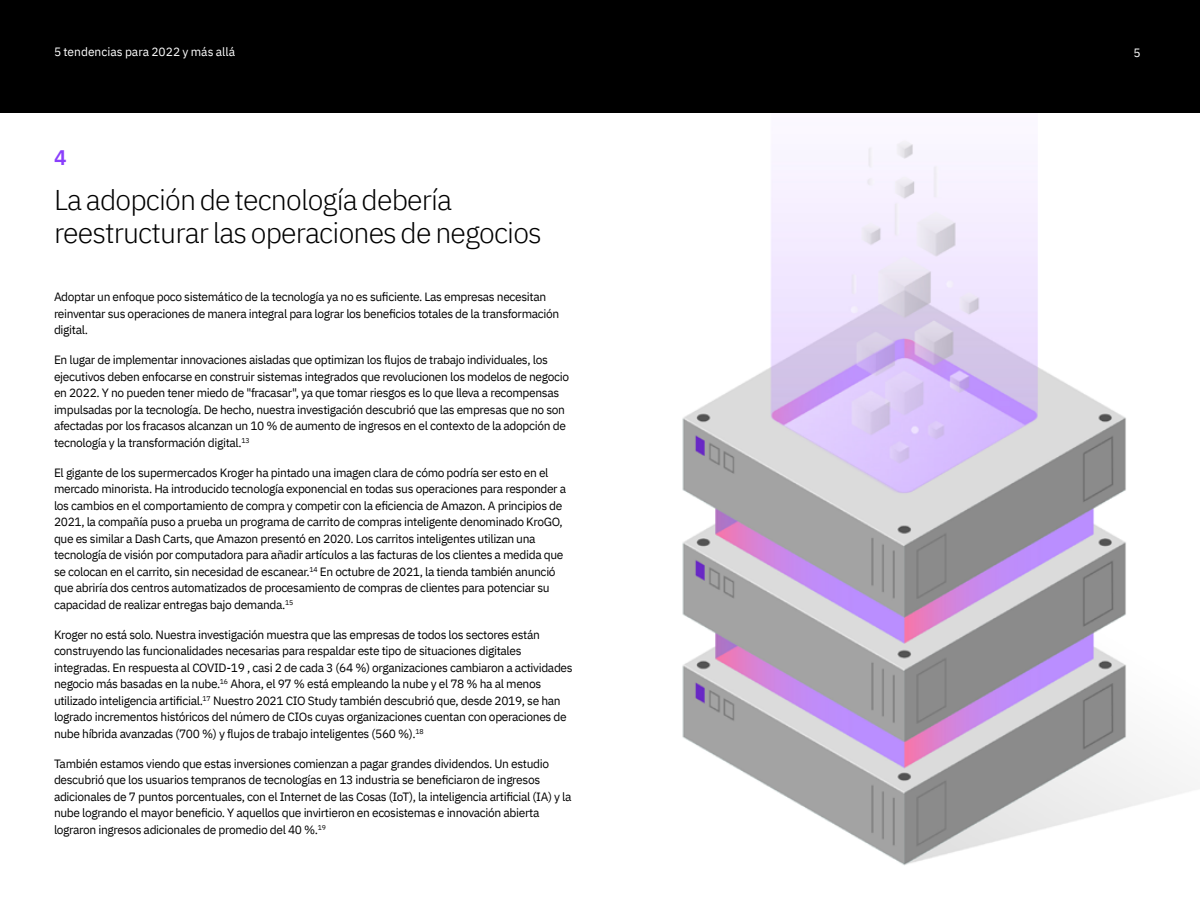
<style>
.page{position:relative;width:1200px;height:900px;background:#fff}
.page>*{position:absolute;margin:0;border:0;box-sizing:border-box;transform-origin:0 0}
.t1{font:300 28.5px/33px "IBM Plex Sans";letter-spacing:-.03em;color:#000}
.t2{font:600 21px "IBM Plex Sans";color:#8a3ffc}
.t3{font:12px/16.5px "IBM Plex Sans";letter-spacing:-.03em;color:#000}
.t4{font:12px "IBM Plex Sans";color:#fff}
</style>
<div class="page">
<img style="left:633px;top:112px;width:567px;height:754px">
<div style="left:0;top:0;width:1200px;height:112px;background:#000"></div>
<p class="t4" style="left:54px;top:42px;width:183px">5 tendencias para 2022 y más allá</p>
<p class="t4" style="left:1134px;top:43px;width:9px">5</p>
<h2 class="t2" style="left:54px;top:141px;width:14px">4</h2>
<h1 class="t1" style="left:54px;top:181px;width:489px">La adopción de tecnología debería reestructurar las operaciones de negocios</h1>
<p class="t3" style="left:54px;top:288px;width:507px">Adoptar un enfoque poco sistemático de la tecnología ya no es suficiente. Las empresas necesitan reinventar sus operaciones de manera integral para lograr los beneficios totales de la transformación digital.</p>
<p class="t3" style="left:54px;top:351px;width:517px">En lugar de implementar innovaciones aisladas que optimizan los flujos de trabajo individuales, los ejecutivos deben enfocarse en construir sistemas integrados que revolucionen los modelos de negocio en 2022. Y no pueden tener miedo de "fracasar", ya que tomar riesgos es lo que lleva a recompensas impulsadas por la tecnología. De hecho, nuestra investigación descubrió que las empresas que no son afectadas por los fracasos alcanzan un 10 % de aumento de ingresos en el contexto de la adopción de tecnología y la transformación digital.<sup>13</sup></p>
<p class="t3" style="left:54px;top:463px;width:514px">El gigante de los supermercados Kroger ha pintado una imagen clara de cómo podría ser esto en el mercado minorista. Ha introducido tecnología exponencial en todas sus operaciones para responder a los cambios en el comportamiento de compra y competir con la eficiencia de Amazon. A principios de 2021, la compañía puso a prueba un programa de carrito de compras inteligente denominado KroGO, que es similar a Dash Carts, que Amazon presentó en 2020. Los carritos inteligentes utilizan una tecnología de visión por computadora para añadir artículos a las facturas de los clientes a medida que se colocan en el carrito, sin necesidad de escanear.<sup>14</sup> En octubre de 2021, la tienda también anunció que abriría dos centros automatizados de procesamiento de compras de clientes para potenciar su capacidad de realizar entregas bajo demanda.<sup>15</sup></p>
<p class="t3" style="left:54px;top:625px;width:520px">Kroger no está solo. Nuestra investigación muestra que las empresas de todos los sectores están construyendo las funcionalidades necesarias para respaldar este tipo de situaciones digitales integradas. En respuesta al COVID-19 , casi 2 de cada 3 (64 %) organizaciones cambiaron a actividades negocio más basadas en la nube.<sup>16</sup> Ahora, el 97 % está empleando la nube y el 78 % ha al menos utilizado inteligencia artificial.<sup>17</sup> Nuestro 2021 CIO Study también descubrió que, desde 2019, se han logrado incrementos históricos del número de CIOs cuyas organizaciones cuentan con operaciones de nube híbrida avanzadas (700 %) y flujos de trabajo inteligentes (560 %).<sup>18</sup></p>
<p class="t3" style="left:54px;top:754px;width:519px">También estamos viendo que estas inversiones comienzan a pagar grandes dividendos. Un estudio descubrió que los usuarios tempranos de tecnologías en 13 industria se beneficiaron de ingresos adicionales de 7 puntos porcentuales, con el Internet de las Cosas (IoT), la inteligencia artificial (IA) y la nube logrando el mayor beneficio. Y aquellos que invirtieron en ecosistemas e innovación abierta lograron ingresos adicionales de promedio del 40 %.<sup>19</sup></p>
</div>
